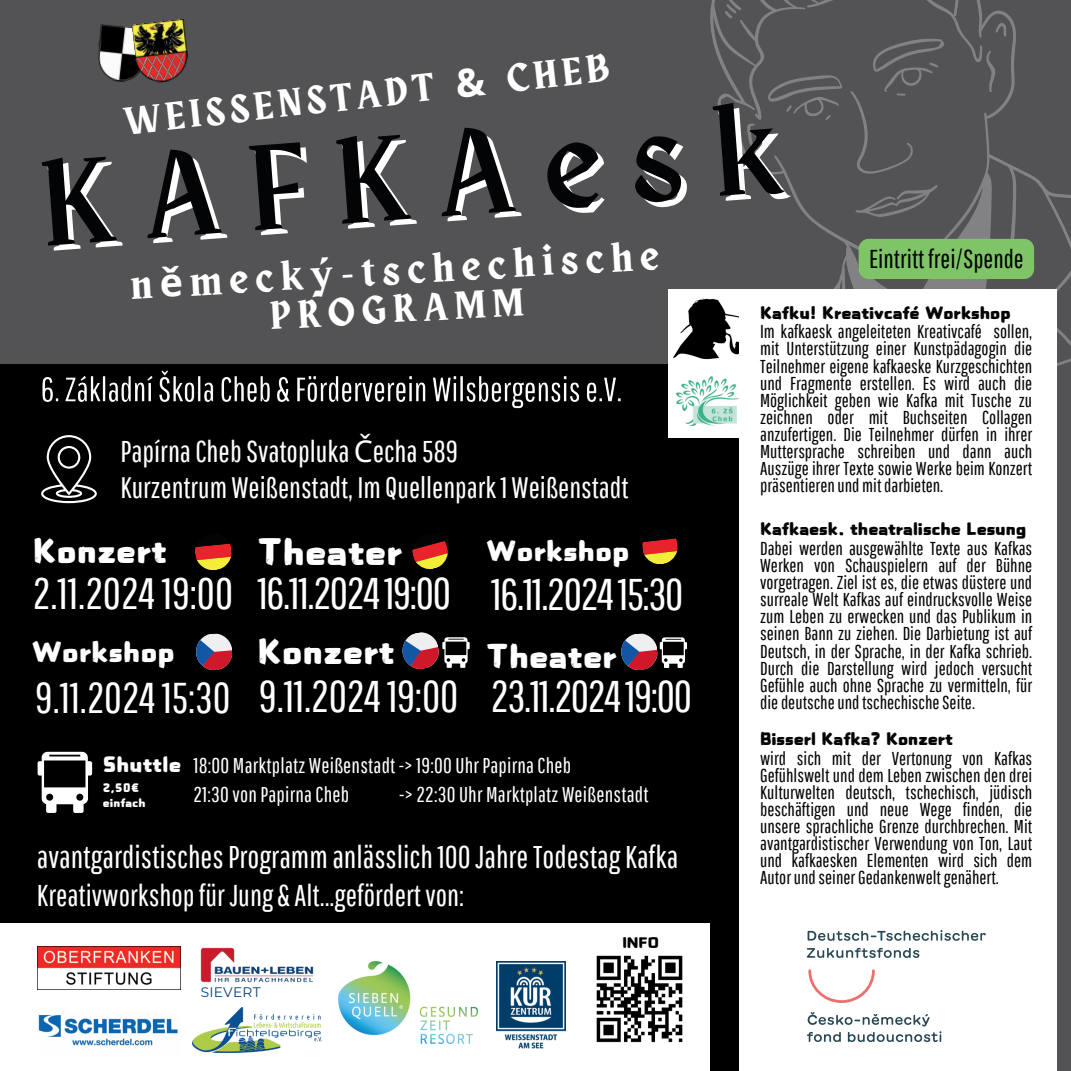
<style>
.page{position:relative;width:1071px;height:1071px;background:#535355}
.page>*{position:absolute;margin:0;border:0;box-sizing:border-box;transform-origin:0 0}
.t1{font:122.67px "Obra Letra";color:#fff}
.t2{font:46.9px "Canva Manga Title Latin";letter-spacing:.01em;color:#fff}
.t3{font:44.45px "Pathway Gothic One";letter-spacing:-.03em;color:#fff}
.t4{font:44.45px "Pathway Gothic One";letter-spacing:-.005em;color:#fff}
.t5{font:44.45px "Canva Manga Title Latin";letter-spacing:.01em;color:#fff}
.t6{font:43.93px "Pathway Gothic One";color:#fff}
.t7{font:43.4px "Canva Manga Title Latin";letter-spacing:.01em;color:#fff}
.t8{font:43.23px "Pathway Gothic One";color:#fff}
.t9{font:42.18px "Canva Manga Title Latin";letter-spacing:.01em;color:#fff}
.t10{font:700 39.38px/38.5px "Obra Letra";color:#fff;text-align:center}
.t11{font:36.23px "Canva Manga Title Latin";letter-spacing:.01em;color:#fff}
.t12{font:31.5px "Pathway Gothic One";color:#fff}
.t13{font:30.1px "Pathway Gothic One";color:#fff}
.t14{font:29.57px "Pathway Gothic One";color:#fff}
.t15{font:27.3px "Canva Manga Title Latin";letter-spacing:.01em;color:#fff}
.t16{font:25.9px "Pathway Gothic One";color:#000}
.t17{font:22.22px "Canva Manga Title Latin";color:#030406}
.t18{font:21.35px/29.2px "Pathway Gothic One";letter-spacing:.01em;color:#fff}
.t19{font:18.9px "Canva Manga Title Latin";color:#000}
.t20{font:18.72px/17.2px "Pathway Gothic One";color:#030406;text-align:justify}
.t21{font:15.05px/14.3px "Canva Manga Title Latin";letter-spacing:.01em;color:#fff}
.t22{font:13.83px "Montserrat";letter-spacing:.015em;color:#094277}
.s1{font-family:"Noto Sans"}
</style>
<div class="page">
<svg style="left:710px;top:0;width:361px;height:366px"></svg>
<div style="left:0;top:364px;width:781px;height:707px;background:#000"></div>
<div style="left:668px;top:364px;width:80px;height:74px;background:#fff"></div>
<div style="left:0;top:924px;width:710px;height:147px;background:#fff"></div>
<img style="left:676px;top:377px;width:63px;height:49px">
<img style="left:668px;top:289px;width:72px;height:75px">
<svg style="left:195px;top:543px;width:37px;height:27px"></svg>
<svg style="left:642px;top:538px;width:36px;height:26px"></svg>
<svg style="left:412px;top:541px;width:36px;height:29px"></svg>
<svg style="left:196px;top:633px;width:37px;height:37px"></svg>
<svg style="left:621px;top:633px;width:66px;height:37px"></svg>
<svg style="left:402px;top:632px;width:68px;height:37px"></svg>
<svg style="left:38px;top:752px;width:54px;height:61px"></svg>
<div style="left:740px;top:289px;width:317px;height:782px;background:#fff"></div>
<svg style="left:808px;top:969px;width:67px;height:34px"></svg>
<svg style="left:807px;top:1012px;width:135px;height:30px"></svg>
<svg style="left:808px;top:930px;width:178px;height:11px"></svg>
<svg style="left:807px;top:948px;width:112px;height:10px"></svg>
<svg style="left:41px;top:435px;width:55px;height:68px"></svg>
<img style="left:98px;top:24px;width:34px;height:58px">
<img style="left:132px;top:19px;width:56px;height:64px">
<img style="left:596px;top:955px;width:87px;height:88px">
<img style="left:192px;top:1008px;width:129px;height:45px">
<img style="left:38px;top:946px;width:143px;height:44px">
<img style="left:38px;top:1015px;width:140px;height:31px">
<img style="left:496px;top:961px;width:70px;height:88px">
<img style="left:338px;top:962px;width:139px;height:81px">
<img style="left:42px;top:370px;width:579px;height:39px">
<svg style="left:845px;top:173px;width:189px;height:116px"></svg>
<img style="left:200px;top:947px;width:114px;height:36px">
<h3 class="t10" style="left:122px;top:101px;width:489px;rotate:-6deg">WEISSENSTADT <span class="s1">&amp;</span> CHEB</h3>
<h1 class="t1" style="left:43px;top:136px;width:742px;rotate:-4deg">KAFKAesk</h1>
<h3 class="t10" style="left:130px;top:265px;width:531px;rotate:-3deg">n<span class="s1">ě</span>mecký-tschechische<br>PROGRAMM</h3>
<h3 class="t16" style="left:869px;top:244px;width:156px">Eintritt frei/Spende</h3>
<p class="t17" style="left:760px;top:297px;width:252px">Kafku! Kreativcafé Workshop</p>
<p class="t20" style="left:760px;top:323px;width:274px">Im kafkaesk angeleiteten Kreativcafé sollen, mit Unterstützung einer Kunstpädagogin die Teilnehmer eigene kafkaeske Kurzgeschichten und Fragmente erstellen. Es wird auch die Möglichkeit geben wie Kafka mit Tusche zu zeichnen oder mit Buchseiten Collagen anzufertigen. Die Teilnehmer dürfen in ihrer Muttersprache schreiben und dann auch Auszüge ihrer Texte sowie Werke beim Konzert präsentieren und mit darbieten.</p>
<p class="t17" style="left:760px;top:513px;width:268px">Kafkaesk. theatralische Lesung</p>
<p class="t20" style="left:760px;top:539px;width:274px">Dabei werden ausgewählte Texte aus Kafkas Werken von Schauspielern auf der Bühne vorgetragen. Ziel ist es, die etwas düstere und surreale Welt Kafkas auf eindrucksvolle Weise zum Leben zu erwecken und das Publikum in seinen Bann zu ziehen. Die Darbietung ist auf Deutsch, in der Sprache, in der Kafka schrieb.<br>Durch die Darstellung wird jedoch versucht Gefühle auch ohne Sprache zu vermitteln, für die deutsche und tschechische Seite.</p>
<p class="t17" style="left:760px;top:723px;width:194px">Bisserl Kafka? Konzert</p>
<p class="t20" style="left:760px;top:749px;width:274px">wird sich mit der Vertonung von Kafkas Gefühlswelt und dem Leben zwischen den drei Kulturwelten deutsch, tschechisch, jüdisch beschäftigen und neue Wege finden, die unsere sprachliche Grenze durchbrechen. Mit avantgardistischer Verwendung von Ton, Laut und kafkaesken Elementen wird sich dem Autor und seiner Gedankenwelt genähert.</p>
<h3 class="t13" style="left:120px;top:434px;width:339px">Papírna Cheb Svatopluka <span class="s1">Č</span>echa 589</h3>
<h3 class="t14" style="left:120px;top:470px;width:510px">Kurzentrum Weißenstadt, Im Quellenpark 1 Weißenstadt</h3>
<h3 class="t7" style="left:33px;top:519px;width:135px">Konzert</h3>
<h2 class="t2" style="left:257px;top:518px;width:146px">Theater</h2>
<h3 class="t11" style="left:486px;top:525px;width:144px">Workshop</h3>
<h3 class="t3" style="left:257px;top:567px;width:195px">16.11.2024 19:00</h3>
<h3 class="t6" style="left:33px;top:567px;width:202px">2.11.2024 19:00</h3>
<h3 class="t3" style="left:491px;top:567px;width:194px">16.11.2024 15:30</h3>
<h3 class="t11" style="left:32px;top:626px;width:144px">Workshop</h3>
<h3 class="t5" style="left:257px;top:620px;width:138px">Konzert</h3>
<h3 class="t9" style="left:486px;top:626px;width:132px">Theater</h3>
<h3 class="t3" style="left:491px;top:670px;width:203px">23.11.2024 19:00</h3>
<h3 class="t4" style="left:259px;top:670px;width:201px">9.11.2024 19:00</h3>
<h3 class="t8" style="left:35px;top:672px;width:197px">9.11.2024 15:30</h3>
<h3 class="t15" style="left:103px;top:744px;width:79px">Shuttle</h3>
<p class="t21" style="left:103px;top:779px;width:44px">2,50€ einfach</p>
<p class="t18" style="left:194px;top:750px;width:379px">18:00 Marktplatz Weißenstadt -&gt; 19:00 Uhr Papirna Cheb<br>21:30 von Papirna Cheb</p>
<p class="t18" style="left:399px;top:779px;width:251px">-&gt; 22:30 Uhr Marktplatz Weißenstadt</p>
<h3 class="t12" style="left:37px;top:838px;width:643px">avantgardistisches Programm anlässlich 100 Jahre Todestag Kafka</h3>
<h3 class="t13" style="left:37px;top:878px;width:429px">Kreativworkshop für Jung &amp; Alt...gefördert von:</h3>
<p class="t22" style="left:201px;top:982px;width:61px">SIEVERT</p>
<p class="t19" style="left:622px;top:929px;width:38px">INFO</p>
</div>
